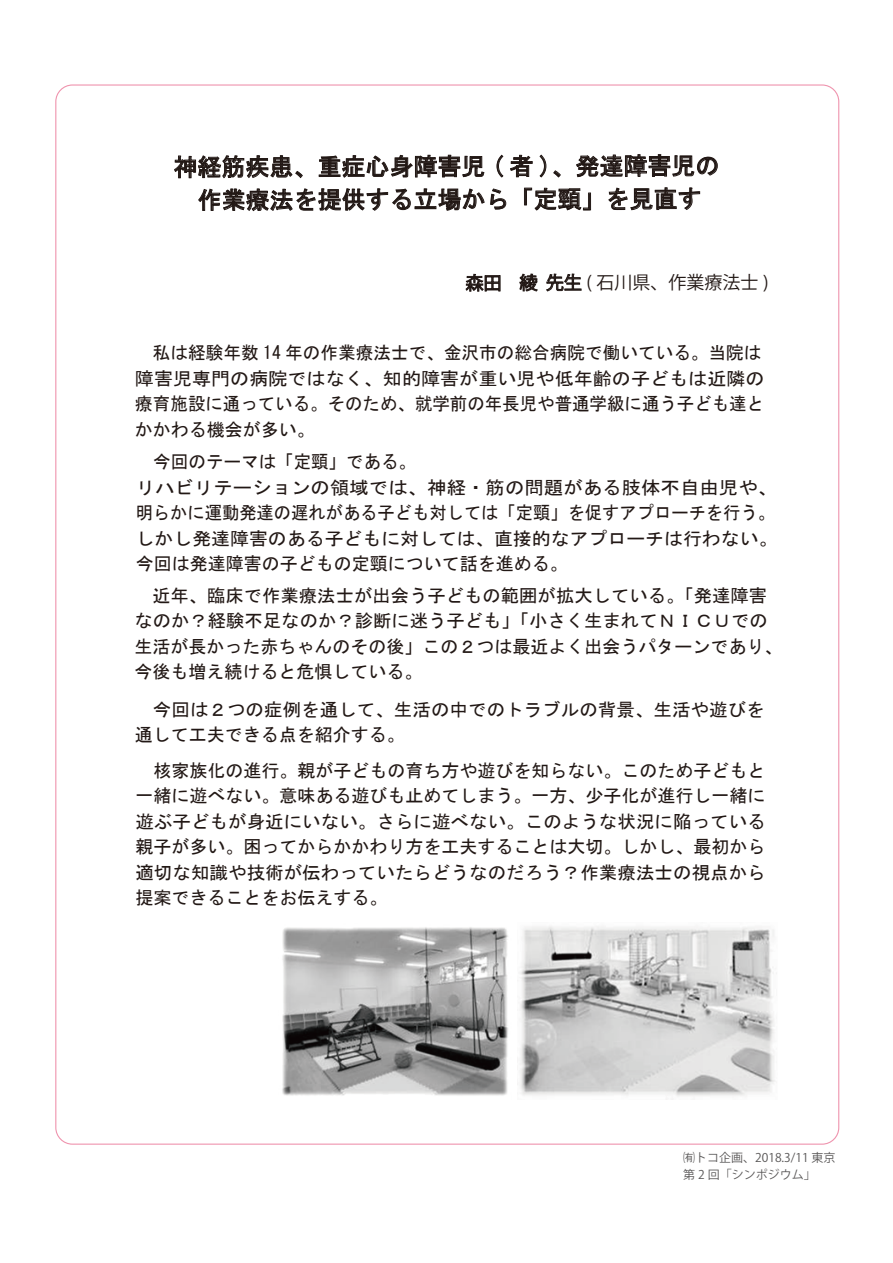
<style>
.page{position:relative;width:893px;height:1263px;background:#fff}
.page>*{position:absolute;margin:0;border:0;box-sizing:border-box;transform-origin:0 0}
.t1{font:24px/33px "MS Gothic";color:#221815}
.t2{font:18px/25.5px "MS Gothic";color:#221815}
.t3{font:18px "Koz Go Pro";letter-spacing:-.005em;color:#221815}
.t4{font:12px/16.5px "Koz Go Pr 6 N";color:#595757}
</style>
<div class="page">
<svg style="left:466px;top:274px;width:34px;height:17px"></svg>
<svg style="left:519px;top:274px;width:19px;height:17px"></svg>
<svg style="left:546px;top:274px;width:35px;height:17px"></svg>
<img style="left:282px;top:927px;width:226px;height:169px">
<img style="left:519px;top:926px;width:258px;height:174px">
<svg style="left:174px;top:154px;width:544px;height:58px"></svg>
<h1 class="t1" style="left:174px;top:150px;width:548px">神経筋疾患、重症心身障害児 ( 者 )、発達障害児の　作業療法を提供する立場から「定頸」を見直す</h1>
<p class="t3" style="left:466px;top:271px;width:305px">森田　綾 先生 ( 石川県、作業療法士 )</p>
<p class="t2" style="left:135px;top:340px;width:631px;text-indent:18px">私は経験年数 14 年の作業療法士で、金沢市の総合病院で働いている。当院は障害児専門の病院ではなく、知的障害が重い児や低年齢の子どもは近隣の療育施設に通っている。そのため、就学前の年長児や普通学級に通う子ども達とかかわる機会が多い。</p>
<p class="t2" style="left:136px;top:449px;width:643px">　今回のテーマは「定頸」である。<br>リハビリテーションの領域では、神経・筋の問題がある肢体不自由児や、明らかに運動発達の遅れがある子ども対しては「定頸」を促すアプローチを行う。しかし発達障害のある子どもに対しては、直接的なアプローチは行わない。今回は発達障害の子どもの定頸について話を進める。</p>
<p class="t2" style="left:134px;top:583px;width:650px">　近年、臨床で作業療法士が出会う子どもの範囲が拡大している。「発達障害なのか？経験不足なのか？診断に迷う子ども」「小さく生まれてＮＩＣＵでの生活が長かった赤ちゃんのその後」この２つは最近よく出会うパターンであり、今後も増え続けると危惧している。</p>
<p class="t2" style="left:135px;top:696px;width:631px;text-indent:18px">今回は２つの症例を通して、生活の中でのトラブルの背景、生活や遊びを通して工夫できる点を紹介する。</p>
<p class="t2" style="left:135px;top:757px;width:632px;text-align:justify">　核家族化の進行。親が子どもの育ち方や遊びを知らない。このため子どもと一緒に遊べない。意味ある遊びも止めてしまう。一方、少子化が進行し一緒に遊ぶ子どもが身近にいない。さらに遊べない。このような状況に陥っている親子が多い。困ってからかかわり方を工夫することは大切。しかし、最初から適切な知識や技術が伝わっていたらどうなのだろう？作業療法士の視点から提案できることをお伝えする。</p>
<p class="t4" style="left:683px;top:1149px;width:154px">㈲トコ企画、2018.3/11 東京第 2 回「シンポジウム」</p>
</div>
